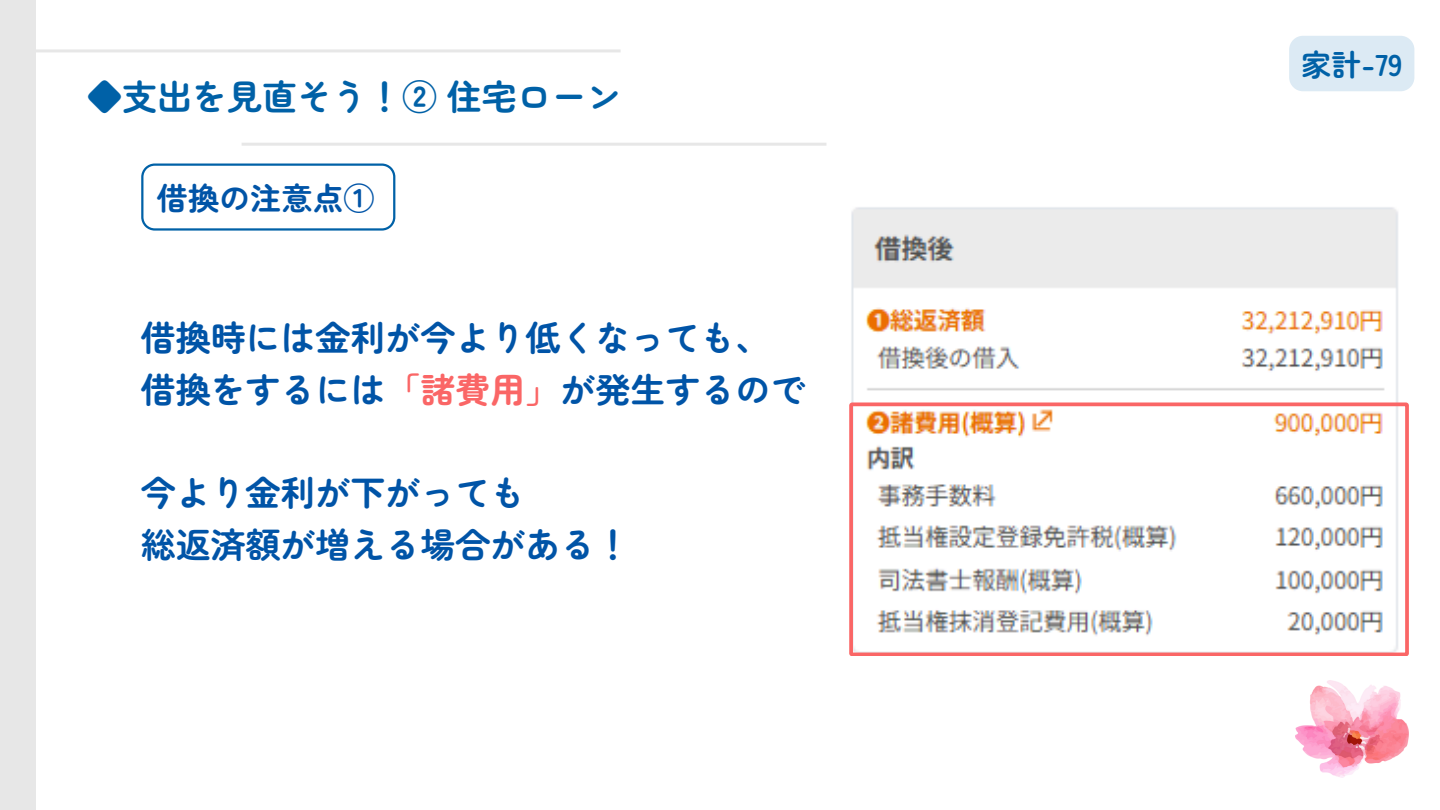
<style>
.page{position:relative;width:1440px;height:810px;background:#fff}
.page>*{position:absolute;margin:0;border:0;box-sizing:border-box;transform-origin:0 0}
.t1{font:700 35px/51.8px "Zen Maru Gothic";color:#0054a7}
.t2{font:700 35px "Zen Maru Gothic";color:#0061a7}
.t3{font:700 31.1px "Zen Maru Gothic";color:#0054a7}
.t4{font:700 30px "Zen Maru Gothic";color:#0061a7}
.s1{color:#fa6666}
</style>
<div class="page">
<div style="left:0;top:0;width:36px;height:810px;background:#e7e7e7"></div>
<hr style="left:242px;top:143px;width:584px;height:3px;background:#e7e7e7">
<hr style="left:36px;top:49px;width:585px;height:3px;background:#e7e7e7">
<img style="left:851px;top:207px;width:547px;height:195px">
<img style="left:849px;top:402px;width:560px;height:254px">
<svg style="left:141px;top:164px;width:254px;height:66px"></svg>
<img style="left:1296px;top:680px;width:112px;height:98px">
<div style="left:1289px;top:36px;width:125px;height:55px;background:#dceaf4;border-radius:14px"></div>
<p class="t2" style="left:87px;top:70px;width:536px">◆支出を見直そう！② 住宅ローン</p>
<p class="t3" style="left:157px;top:174px;width:219px">借換の注意点①</p>
<p class="t1" style="left:141px;top:310px;width:666px">借換時には金利が今より低くなっても、借換をするには<span class="s1">「諸費用」</span>が発生するので</p>
<h1 class="t1" style="left:141px;top:465px;width:491px">今より金利が下がっても<br>総返済額が増える場合がある！</h1>
<p class="t4" style="left:1301px;top:41px;width:103px">家計-79</p>
</div>
